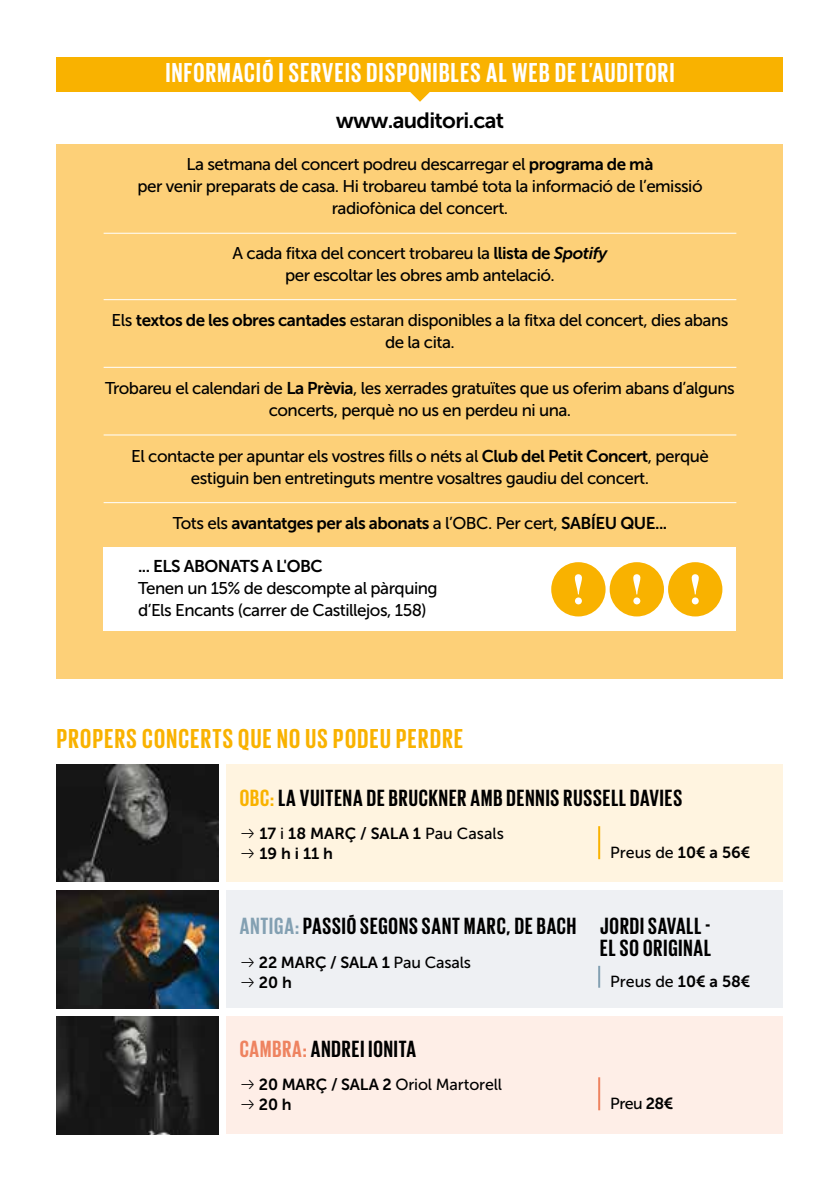
<style>
.page{position:relative;width:840px;height:1191px;background:#fff}
.page>*{position:absolute;margin:0;border:0;box-sizing:border-box;transform-origin:0 0}
.t1{font:700 28px "Giorgio Sans";letter-spacing:.05em;color:#fff}
.t2{font:700 28px "Giorgio Sans";letter-spacing:.05em;color:#f9b200}
.t3{font:700 24px/22px "Giorgio Sans";letter-spacing:.04em;color:#000;text-align:right}
.t4{font:22px "Museo Sans 700";letter-spacing:-.03em;color:#000}
.t5{font:17px/22px "Museo Sans 500";letter-spacing:-.03em;color:#000;text-align:center}
.t6{font:17px "Museo Sans 700";letter-spacing:-.03em;color:#000}
.t7{font:16px "Museo Sans 700";color:#000}
.t8{font:16px "Museo Sans 500";letter-spacing:-.01em;color:#000}
.s1{font-family:"Museo Sans 700"}
.s2{font-family:"Museo Sans 700";font-style:italic}
.s3{font-family:"Museo Sans 500"}
.s4{color:#f9b200}
.s5{font-family:"Hermes";font-weight:300}
.s6{color:#83a0b2}
.s7{color:#ee8360}
</style>
<div class="page">
<div style="left:57px;top:144px;width:725px;height:534px;background:#fdd078"></div>
<div style="left:104px;top:548px;width:632px;height:83px;background:#fff"></div>
<svg style="left:410px;top:92px;width:20px;height:10px"></svg>
<div style="left:57px;top:57px;width:725px;height:35px;background:#f9b200"></div>
<hr style="left:104px;top:299px;width:632px;height:1px;background:#fff">
<hr style="left:104px;top:367px;width:632px;height:1px;background:#fff">
<hr style="left:104px;top:434px;width:632px;height:1px;background:#fff">
<hr style="left:104px;top:233px;width:632px;height:1px;background:#fff">
<div style="left:226px;top:764px;width:555px;height:118px;background:#fff4e0"></div>
<div style="left:226px;top:890px;width:555px;height:118px;background:#eef0f3"></div>
<div style="left:226px;top:1016px;width:555px;height:118px;background:#feeee7"></div>
<hr style="left:598px;top:826px;width:2px;height:33px;background:#f9b200">
<hr style="left:598px;top:965px;width:2px;height:22px;background:#83a0b2">
<hr style="left:598px;top:1077px;width:2px;height:33px;background:#ee8360">
<hr style="left:104px;top:502px;width:632px;height:1px;background:#fff">
<div style="left:551px;top:562px;width:54px;height:54px;background:#f9b200;border-radius:50%"></div>
<svg style="left:574px;top:574px;width:7px;height:30px"></svg>
<div style="left:667px;top:562px;width:55px;height:54px;background:#f9b200;border-radius:50%"></div>
<svg style="left:691px;top:574px;width:7px;height:30px"></svg>
<div style="left:609px;top:562px;width:54px;height:54px;background:#f9b200;border-radius:50%"></div>
<svg style="left:633px;top:574px;width:7px;height:30px"></svg>
<img style="left:57px;top:764px;width:162px;height:118px">
<img style="left:57px;top:890px;width:162px;height:118px">
<img style="left:57px;top:1016px;width:162px;height:118px">
<h1 class="t1" style="left:165px;top:58px;width:510px">INFORMACIÓ I SERVEIS DISPONIBLES AL WEB DE L’AUDITORI</h1>
<p class="t4" style="left:335px;top:108px;width:170px">www.auditori.cat</p>
<p class="t5" style="left:137px;top:154px;width:566px">La setmana del concert podreu descarregar el <span class="s1">programa de mà<br></span>per venir preparats de casa. Hi trobareu també tota la informació de l’emissió radiofònica del concert.</p>
<p class="t5" style="left:232px;top:242px;width:376px">A cada fitxa del concert trobareu la <span class="s1">llista de</span> <span class="s2">Spotify </span>per escoltar les obres amb antelació.</p>
<p class="t5" style="left:111px;top:310px;width:618px">Els <span class="s1">textos de les obres cantades</span> estaran disponibles a la fitxa del concert, dies abans de la cita.</p>
<p class="t5" style="left:105px;top:377px;width:631px">Trobareu el calendari de <span class="s1">La Prèvia</span>, les xerrades gratuïtes que us oferim abans d’alguns concerts, perquè no us en perdeu ni una.</p>
<p class="t5" style="left:131px;top:445px;width:579px">El contacte per apuntar els vostres fills o néts al <span class="s1">Club del Petit Concert</span>, perquè estiguin ben entretinguts mentre vosaltres gaudiu del concert.</p>
<p class="t6" style="left:173px;top:514px;width:495px"><span class="s3">Tots els</span> avantatges per als abonats <span class="s3">a l’OBC. Per cert,</span> SABÍEU QUE...</p>
<p class="t6" style="left:138px;top:557px;width:186px">... ELS ABONATS A L'OBC</p>
<p class="t5" style="left:138px;top:577px;width:301px;text-align:left">Tenen un 15% de descompte al pàrquing d’Els Encants (carrer de Castillejos, 158)</p>
<h1 class="t2" style="left:57px;top:724px;width:407px">PROPERS CONCERTS QUE NO US PODEU PERDRE</h1>
<h2 class="t3" style="left:240px;top:785px;width:443px"><span class="s4">OBC:</span> LA VUITENA DE BRUCKNER AMB DENNIS RUSSELL DAVIES</h2>
<p class="t7" style="left:240px;top:824px;width:265px"><span class="s5">→</span> 17 <span class="s3">i</span> 18 MARÇ / SALA 1 <span class="s3">Pau Casals</span></p>
<p class="t7" style="left:240px;top:844px;width:95px"><span class="s5">→</span> 19 h i 11 h</p>
<p class="t8" style="left:609px;top:844px;width:141px">Preus de <span class="s1">10€ a 56€</span></p>
<h2 class="t3" style="left:240px;top:914px;width:472px"><span class="s6">ANTIGA:</span> PASSIÓ SEGONS SANT MARC, DE BACH JORDI SAVALL -<br>EL SO ORIGINAL</h2>
<p class="t7" style="left:240px;top:953px;width:232px"><span class="s5">→</span> 22 MARÇ / SALA 1 <span class="s3">Pau Casals</span></p>
<p class="t7" style="left:240px;top:973px;width:54px"><span class="s5">→</span> 20 h</p>
<p class="t8" style="left:609px;top:972px;width:142px">Preus de <span class="s1">10€ a 58€</span></p>
<h2 class="t3" style="left:240px;top:1036px;width:178px"><span class="s7">CAMBRA:</span> ANDREI IONITA</h2>
<p class="t8" style="left:240px;top:1075px;width:263px"><span class="s5">→</span> <span class="s1">20 MARÇ / SALA 2</span> Oriol Martorell</p>
<p class="t7" style="left:240px;top:1095px;width:53px"><span class="s5">→</span> 20 h</p>
<p class="t8" style="left:609px;top:1094px;width:65px">Preu <span class="s1">28€</span></p>
</div>
